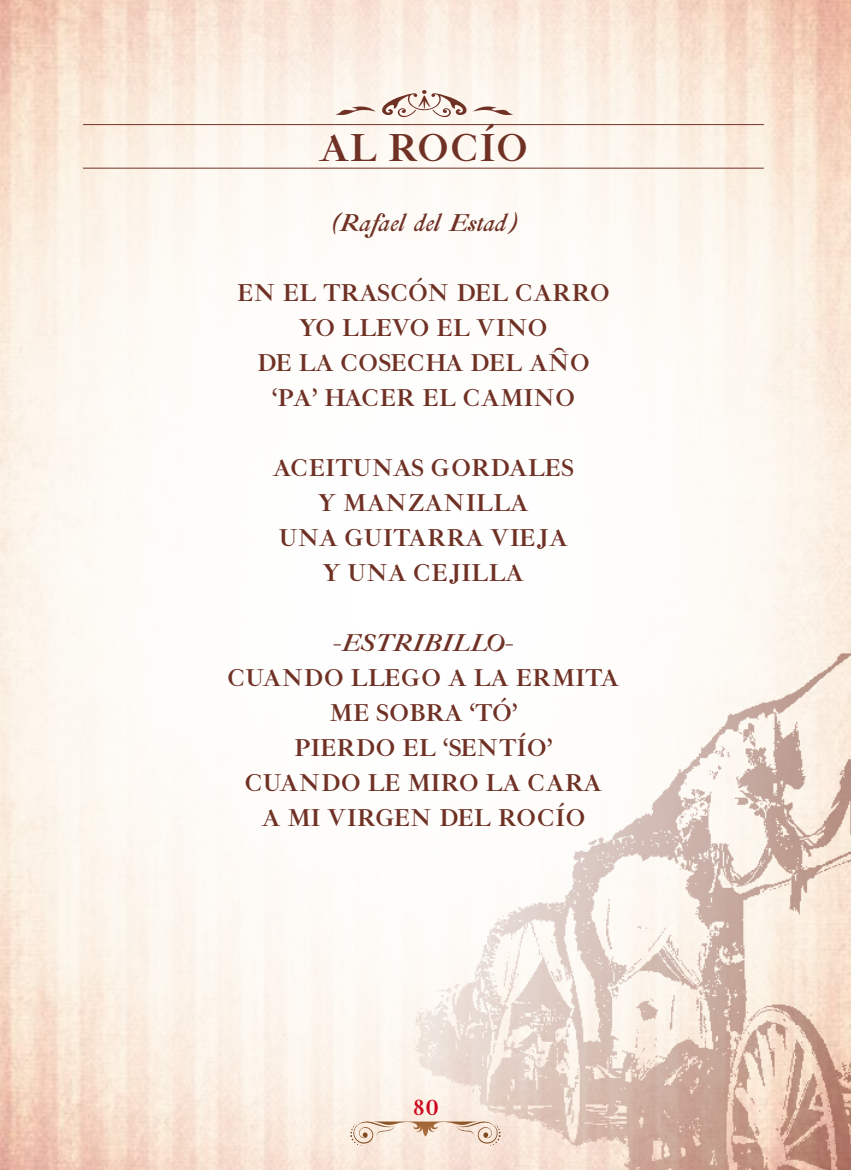
<style>
.page{position:relative;width:851px;height:1170px;background:#fff}
.page>*{position:absolute;margin:0;border:0;box-sizing:border-box;transform-origin:0 0}
.t1{font:700 40px "Ibarra Real";color:#703125}
.t2{font:700 25px/35px "Ibarra Real";color:#703125;text-align:center}
.t3{font:italic 700 25px "Ibarra Real";color:#703125}
.t4{font:700 22.5px "Ibarra Real";color:#cd071e}
</style>
<div class="page">
<img style="left:0;top:0;width:850px;height:1169px">
<svg style="left:335px;top:90px;width:178px;height:27px"></svg>
<img style="left:327px;top:491px;width:523px;height:678px">
<hr style="left:83px;top:124px;width:680px;height:1px;background:#703125">
<hr style="left:83px;top:168px;width:680px;height:1px;background:#703125">
<h1 class="t1" style="left:319px;top:122px;width:210px">AL ROCÍO</h1>
<p class="t3" style="left:326px;top:207px;width:195px">(Rafael del Estad)</p>
<p class="t2" style="left:237px;top:275px;width:374px">EN EL TRASCÓN DEL CARRO<br>YO LLEVO EL VINO<br>DE LA COSECHA DEL AÑO ‘PA’ HACER EL CAMINO</p>
<p class="t2" style="left:272px;top:450px;width:303px">ACEITUNAS GORDALES<br>Y MANZANILLA<br>UNA GUITARRA VIEJA<br>Y UNA CEJILLA</p>
<p class="t3" style="left:333px;top:627px;width:182px">-ESTRIBILLO-</p>
<p class="t2" style="left:227px;top:660px;width:393px">CUANDO LLEGO A LA ERMITA<br>ME SOBRA ‘TÓ’<br>PIERDO EL ‘SENTÍO’<br>CUANDO LE MIRO LA CARA<br>A MI VIRGEN DEL ROCÍO</p>
<p class="t4" style="left:413px;top:1092px;width:27px">80</p>
</div>
